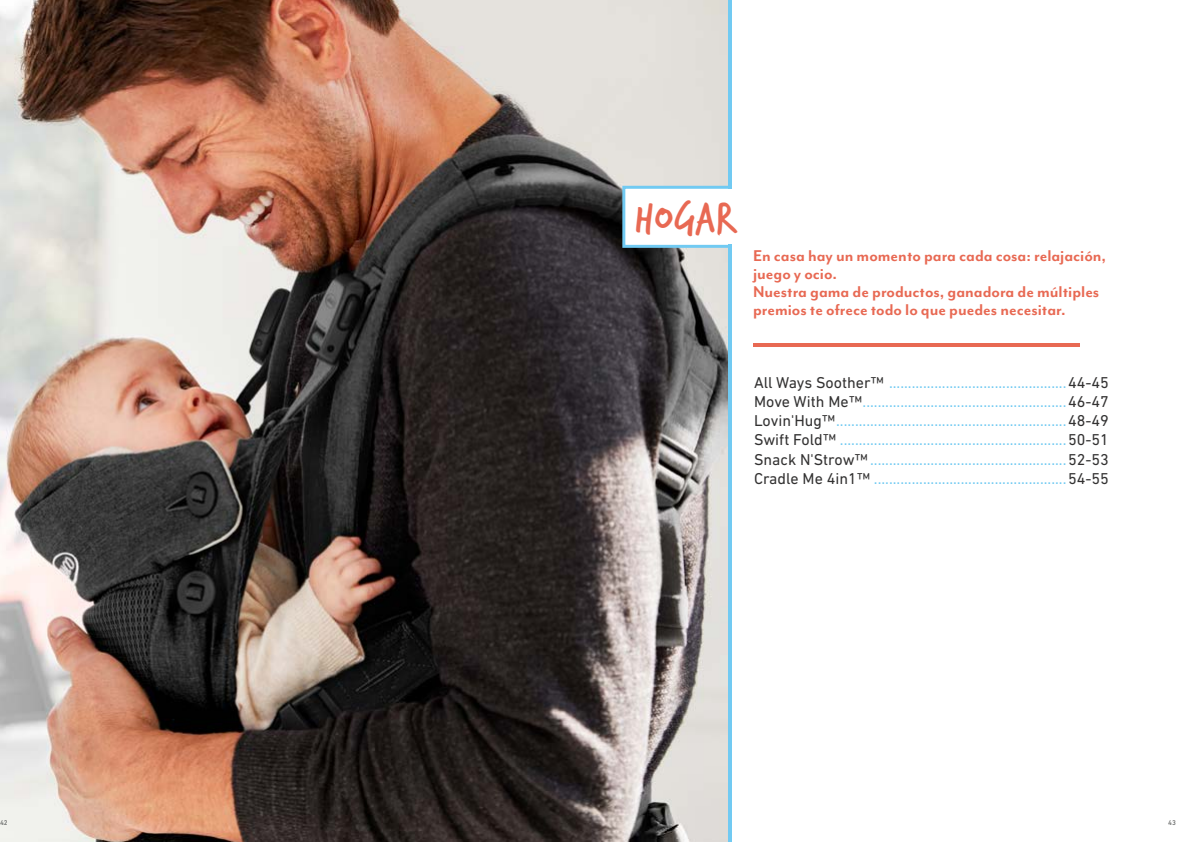
<style>
.page{position:relative;width:1191px;height:842px;background:#fff}
.page>*{position:absolute;margin:0;border:0;box-sizing:border-box;transform-origin:0 0}
.t1{font:48px "Verveine";color:#e86953}
.t2{font:700 18px/18px "Mr Eaves Mod OT";color:#e86953}
.t3{font:16px/19.2px "DIN Next LT Pro";color:#71caf2;text-align:justify}
.t4{font:500 7px "DIN Next LT Pro";color:#707271}
.s1{color:#333232}
</style>
<div class="page">
<img style="left:0;top:0;width:728px;height:842px">
<div style="left:622px;top:186px;width:144px;height:62px;background:#fff;border:3px solid #71caf2"></div>
<div style="left:731px;top:180px;width:36px;height:70px;background:#fff"></div>
<hr style="left:728px;top:0;width:3px;height:189px;background:#71caf2">
<hr style="left:728px;top:245px;width:4px;height:597px;background:#71caf2">
<hr style="left:753px;top:343px;width:326px;height:3px;background:#e86953">
<p class="t4" style="left:0;top:818px;width:9px">42</p>
<h1 class="t1" style="left:634px;top:185px;width:105px">HOGAR</h1>
<p class="t2" style="left:753px;top:247px;width:355px">En casa hay un momento para cada cosa: relajación, juego y ocio.<br>Nuestra gama de productos, ganadora de múltiples premios te ofrece todo lo que puedes necesitar.</p>
<p class="t3" style="left:754px;top:373px;width:356px"><span class="s1">All Ways Soother™</span> ...............................................<span class="s1">44-45<br>Move With Me™</span>......................................................<span class="s1">46-47<br>Lovin'Hug™</span>.............................................................<span class="s1">48-49<br>Swift Fold™</span> ............................................................<span class="s1">50-51<br>Snack N'Strow™</span>....................................................<span class="s1">52-53<br>Cradle Me 4in1™</span> ...................................................<span class="s1">54-55</span></p>
<p class="t4" style="left:1168px;top:818px;width:9px">43</p>
</div>
